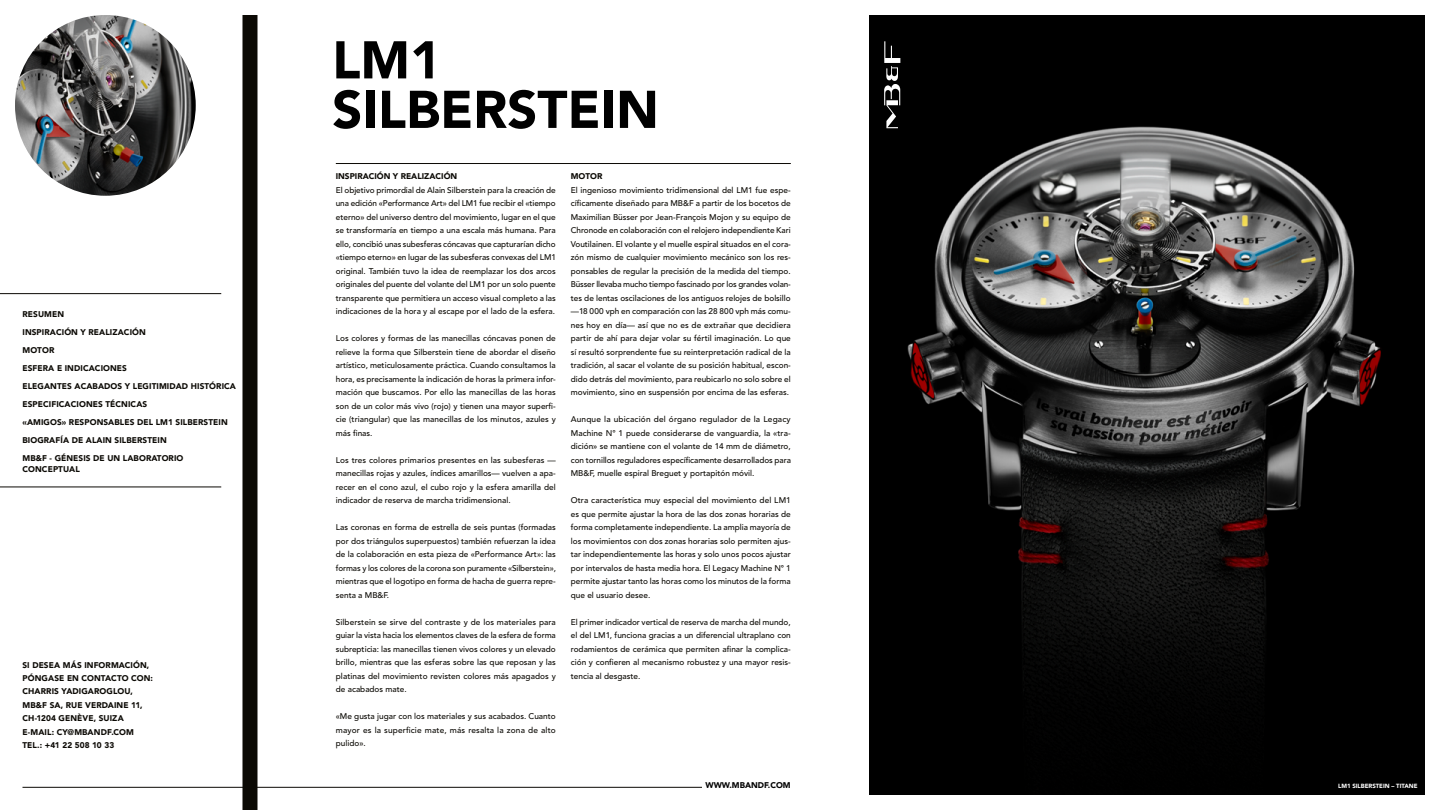
<style>
.page{position:relative;width:1440px;height:810px;background:#fff}
.page>*{position:absolute;margin:0;border:0;box-sizing:border-box;transform-origin:0 0}
.t1{font:900 52.5px/49.5px "Avenir LT Std";color:#000}
.t2{font:500 8.25px/13.5px "Avenir LT Std";color:#0b0904;text-align:justify}
.t3{font:900 8.25px/18px "Avenir LT Std";letter-spacing:.01em;color:#0b0904}
.t4{font:900 8.25px "Avenir LT Std";color:#000}
.t5{font:900 6px "Avenir LT Std";color:#fff}
</style>
<div class="page">
<hr style="left:22px;top:787px;width:680px;height:1px;background:#0b0904">
<hr style="left:336px;top:163px;width:455px;height:1px;background:#0b0904">
<img style="left:15px;top:15px;width:181px;height:181px;border-radius:90px">
<div style="left:242px;top:15px;width:15px;height:795px;background:#0b0904"></div>
<hr style="left:0;top:293px;width:221px;height:1px;background:#0b0904">
<hr style="left:0;top:487px;width:221px;height:1px;background:#0b0904">
<img style="left:869px;top:15px;width:556px;height:780px">
<svg style="left:884px;top:41px;width:16px;height:87px"></svg>
<p class="t3" style="left:22px;top:305px;width:215px">RESUMEN<br>INSPIRACIÓN Y REALIZACIÓN<br>MOTOR<br>ESFERA E INDICACIONES<br>ELEGANTES ACABADOS Y LEGITIMIDAD HISTÓRICA<br>ESPECIFICACIONES TÉCNICAS<br>«AMIGOS» RESPONSABLES DEL LM1 SILBERSTEIN<br>BIOGRAFÍA DE ALAIN SILBERSTEIN<br>MB&amp;F - GÉNESIS DE UN LABORATORIO</p>
<p class="t3" style="left:22px;top:460px;width:59px">CONCEPTUAL</p>
<p class="t3" style="left:22px;top:658px;width:132px;line-height:13.5px">SI DESEA MÁS INFORMACIÓN,<br>PÓNGASE EN CONTACTO CON:<br>CHARRIS YADIGAROGLOU,<br>MB&amp;F SA, RUE VERDAINE 11,<br>CH-1204 GENÈVE, SUIZA<br>E-MAIL: CY@MBANDF.COM<br>TEL.: +41 22 508 10 33</p>
<h1 class="t1" style="left:332px;top:35px;width:328px">LM1<br>SILBERSTEIN</h1>
<p class="t3" style="left:336px;top:167px;width:123px">INSPIRACIÓN Y REALIZACIÓN</p>
<p class="t2" style="left:336px;top:183px;width:222px">El objetivo primordial de Alain Silberstein para la creación de una edición «Performance Art» del LM1 fue recibir el «tiempo eterno» del universo dentro del movimiento, lugar en el que se transformaría en tiempo a una escala más humana. Para ello, concibió unas subesferas cóncavas que capturarían dicho «tiempo eterno» en lugar de las subesferas convexas del LM1 original. También tuvo la idea de reemplazar los dos arcos originales del puente del volante del LM1 por un solo puente transparente que permitiera un acceso visual completo a las indicaciones de la hora y al escape por el lado de la esfera.</p>
<p class="t2" style="left:336px;top:332px;width:222px">Los colores y formas de las manecillas cóncavas ponen de relieve la forma que Silberstein tiene de abordar el diseño artístico, meticulosamente práctica. Cuando consultamos la hora, es precisamente la indicación de horas la primera infor&shy;mación que buscamos. Por ello las manecillas de las horas son de un color más vivo (rojo) y tienen una mayor superfi&shy;cie (triangular) que las manecillas de los minutos, azules y más finas.</p>
<p class="t2" style="left:336px;top:453px;width:222px">Los tres colores primarios presentes en las subesferas — manecillas rojas y azules, índices amarillos— vuelven a apa&shy;recer en el cono azul, el cubo rojo y la esfera amarilla del indicador de reserva de marcha tridimensional.</p>
<p class="t2" style="left:336px;top:521px;width:222px">Las coronas en forma de estrella de seis puntas (formadas por dos triángulos superpuestos) también refuerzan la idea de la colaboración en esta pieza de «Performance Art»: las formas y los colores de la corona son puramente «Silberstein», mientras que el logotipo en forma de hacha de guerra repre&shy;senta a MB&amp;F.</p>
<p class="t2" style="left:336px;top:615px;width:222px">Silberstein se sirve del contraste y de los materiales para guiar la vista hacia los elementos claves de la esfera de forma subrepticia: las manecillas tienen vivos colores y un elevado brillo, mientras que las esferas sobre las que reposan y las platinas del movimiento revisten colores más apagados y de acabados mate.</p>
<p class="t2" style="left:336px;top:710px;width:222px">«Me gusta jugar con los materiales y sus acabados. Cuanto mayor es la superficie mate, más resalta la zona de alto pulido».</p>
<p class="t3" style="left:571px;top:167px;width:33px">MOTOR</p>
<p class="t2" style="left:571px;top:183px;width:222px">El ingenioso movimiento tridimensional del LM1 fue espe&shy;cíficamente diseñado para MB&amp;F a partir de los bocetos de Maximilian Büsser por Jean-François Mojon y su equipo de Chronode en colaboración con el relojero independiente Kari Voutilainen. El volante y el muelle espiral situados en el cora&shy;zón mismo de cualquier movimiento mecánico son los res&shy;ponsables de regular la precisión de la medida del tiempo.<br>Büsser llevaba mucho tiempo fascinado por los grandes volan&shy;tes de lentas oscilaciones de los antiguos relojes de bolsillo —18 000 vph en comparación con las 28 800 vph más comu&shy;nes hoy en día— así que no es de extrañar que decidiera partir de ahí para dejar volar su fértil imaginación. Lo que sí resultó sorprendente fue su reinterpretación radical de la tradición, al sacar el volante de su posición habitual, escon&shy;dido detrás del movimiento, para reubicarlo no solo sobre el movimiento, sino en suspensión por encima de las esferas.</p>
<p class="t2" style="left:571px;top:413px;width:222px">Aunque la ubicación del órgano regulador de la Legacy Machine N° 1 puede considerarse de vanguardia, la «tra&shy;dición» se mantiene con el volante de 14 mm de diámetro, con tornillos reguladores específicamente desarrollados para MB&amp;F, muelle espiral Breguet y portapitón móvil.</p>
<p class="t2" style="left:571px;top:494px;width:222px">Otra característica muy especial del movimiento del LM1 es que permite ajustar la hora de las dos zonas horarias de forma completamente independiente. La amplia mayoría de los movimientos con dos zonas horarias solo permiten ajus&shy;tar independientemente las horas y solo unos pocos ajustar por intervalos de hasta media hora. El Legacy Machine N° 1 permite ajustar tanto las horas como los minutos de la forma que el usuario desee.</p>
<p class="t2" style="left:571px;top:615px;width:222px">El primer indicador vertical de reserva de marcha del mundo, el del LM1, funciona gracias a un diferencial ultraplano con rodamientos de cerámica que permiten afinar la complica&shy;ción y confieren al mecanismo robustez y una mayor resis&shy;tencia al desgaste.</p>
<p class="t4" style="left:705px;top:780px;width:87px">WWW.MBANDF.COM</p>
<p class="t5" style="left:1338px;top:782px;width:81px">LM1 SILBERSTEIN – TITANE</p>
</div>
